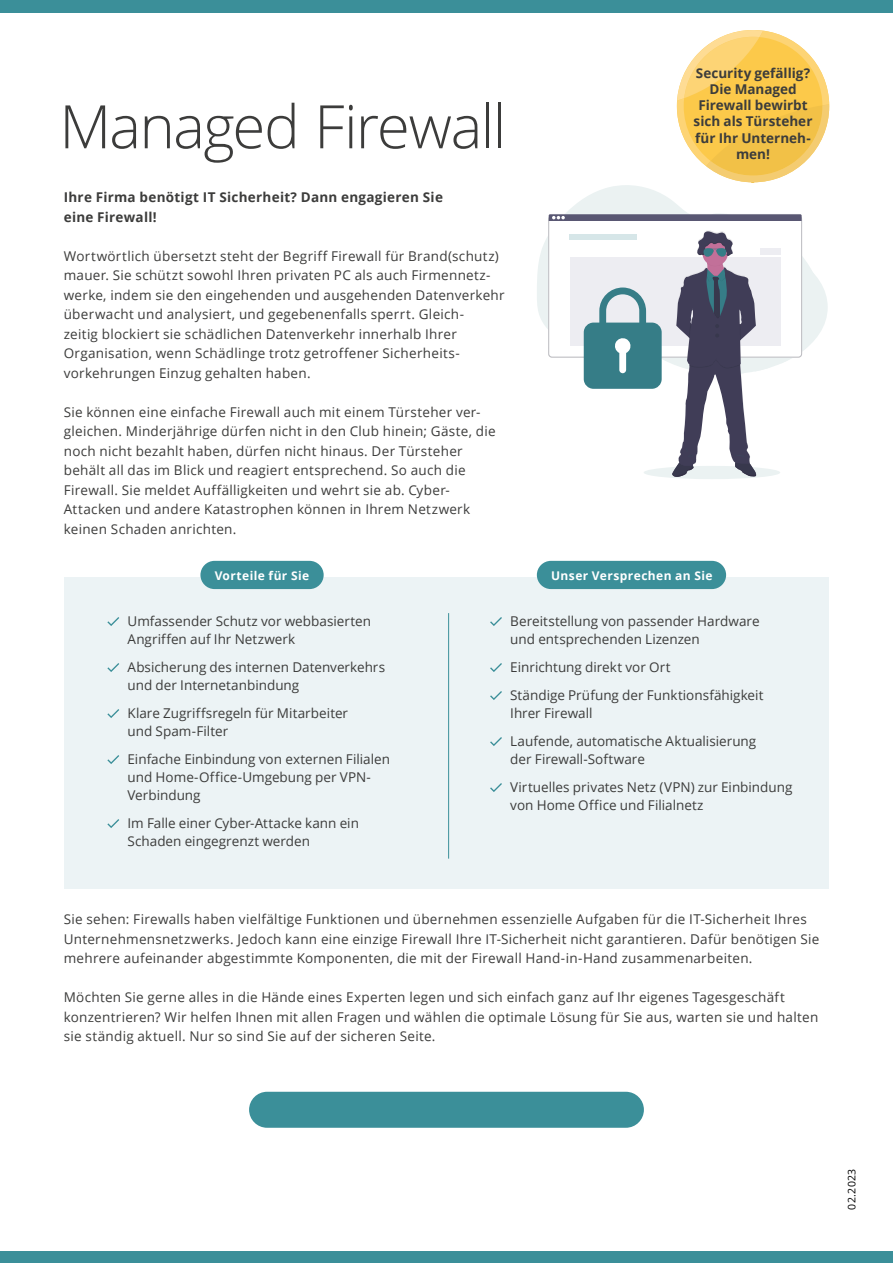
<style>
.page{position:relative;width:893px;height:1263px;background:#fff}
.page>*{position:absolute;margin:0;border:0;box-sizing:border-box;transform-origin:0 0}
.t1{font:300 60px "Open Sans";letter-spacing:-.03em;color:#3c3c3b}
.t2{font:13.5px/19.5px "Open Sans";letter-spacing:.02em;color:#3c3c3b}
.t3{font:13.5px/18px "Open Sans";color:#3c3c3b}
.t4{font:700 13.5px/16.2px "Open Sans";letter-spacing:.005em;color:#3c3c3b}
.t5{font:700 12px "Open Sans";letter-spacing:.035em;color:#fff}
.t6{font:10.5px "Open Sans";letter-spacing:.025em;color:#000}
</style>
<div class="page">
<div style="left:0;top:0;width:893px;height:12px;background:#3b8f99"></div>
<svg style="left:677px;top:30px;width:153px;height:152px"></svg>
<svg style="left:537px;top:185px;width:274px;height:189px"></svg>
<div style="left:624px;top:240px;width:204px;height:134px;background:#ebf2f2;border-radius:50%"></div>
<img style="left:548px;top:355px;width:36px;height:3px">
<svg style="left:793px;top:355px;width:9px;height:3px"></svg>
<div style="left:549px;top:216px;width:253px;height:141px;background:#fff;border-radius:3px"></div>
<div style="left:569px;top:234px;width:68px;height:5px;background:#d6e6e8"></div>
<div style="left:570px;top:257px;width:210px;height:88px;background:#ededf2"></div>
<svg style="left:549px;top:214px;width:253px;height:7px;background:#615f7a"></svg>
<svg style="left:584px;top:231px;width:196px;height:248px"></svg>
<div style="left:64px;top:577px;width:764px;height:312px;background:#ecf3f5"></div>
<div style="left:200px;top:561px;width:124px;height:28px;background:#3b8f99;border-radius:14px"></div>
<div style="left:537px;top:561px;width:189px;height:28px;background:#3b8f99;border-radius:14px"></div>
<svg style="left:490px;top:617px;width:12px;height:9px"></svg>
<svg style="left:490px;top:663px;width:12px;height:9px"></svg>
<svg style="left:490px;top:691px;width:12px;height:9px"></svg>
<svg style="left:490px;top:737px;width:12px;height:9px"></svg>
<svg style="left:490px;top:783px;width:12px;height:9px"></svg>
<svg style="left:107px;top:617px;width:12px;height:9px"></svg>
<svg style="left:107px;top:663px;width:12px;height:9px"></svg>
<svg style="left:107px;top:709px;width:12px;height:9px"></svg>
<svg style="left:107px;top:755px;width:12px;height:9px"></svg>
<svg style="left:107px;top:819px;width:12px;height:9px"></svg>
<hr style="left:448px;top:613px;width:1px;height:246px;background:#3b8f99">
<div style="left:0;top:1251px;width:893px;height:12px;background:#3b8f99"></div>
<div style="left:249px;top:1092px;width:395px;height:36px;background:#3b8f99;border-radius:18px"></div>
<h1 class="t1" style="left:59px;top:85px;width:448px">Managed Firewall</h1>
<p class="t4" style="left:64px;top:187px;width:381px;line-height:19.5px">Ihre Firma benötigt IT Sicherheit? Dann engagieren Sie eine Firewall!</p>
<p class="t2" style="left:64px;top:246px;width:442px">Wortwörtlich übersetzt steht der Begriff Firewall für Brand(schutz) mauer. Sie schützt sowohl Ihren privaten PC als auch Firmennetz&shy;werke, indem sie den eingehenden und ausgehenden Datenverkehr überwacht und analysiert, und gegebenenfalls sperrt. Gleich-<br>zeitig blockiert sie schädlichen Datenverkehr innerhalb Ihrer Organisation, wenn Schädlinge trotz getroffener Sicherheits&shy;vorkehrungen Einzug gehalten haben.</p>
<p class="t2" style="left:64px;top:402px;width:433px">Sie können eine einfache Firewall auch mit einem Türsteher ver&shy;gleichen. Minderjährige dürfen nicht in den Club hinein; Gäste, die noch nicht bezahlt haben, dürfen nicht hinaus. Der Türsteher behält all das im Blick und reagiert entsprechend. So auch die Firewall. Sie meldet Auffälligkeiten und wehrt sie ab. Cyber-Attacken und andere Katastrophen können in Ihrem Netzwerk keinen Schaden anrichten.</p>
<p class="t4" style="left:694px;top:64px;width:120px;text-align:center">Security gefällig?<br>Die Managed<br>Firewall bewirbt sich als Türsteher für Ihr Unterneh&shy;men!</p>
<p class="t5" style="left:215px;top:567px;width:96px">Vorteile für Sie</p>
<p class="t5" style="left:551px;top:567px;width:163px">Unser Versprechen an Sie</p>
<p class="t3" style="left:510px;top:612px;width:251px">Bereitstellung von passender Hardware und entsprechenden Lizenzen</p>
<p class="t3" style="left:510px;top:653px;width:255px;line-height:28px">Einrichtung direkt vor Ort<br>Ständige Prüfung der Funktionsfähigkeit</p>
<p class="t3" style="left:510px;top:699px;width:248px;line-height:28px">Ihrer Firewall<br>Laufende, automatische Aktualisierung</p>
<p class="t3" style="left:510px;top:745px;width:284px;line-height:28px">der Firewall-Software<br>Virtuelles privates Netz (VPN) zur Einbindung</p>
<p class="t3" style="left:510px;top:796px;width:195px">von Home Office und Filialnetz</p>
<p class="t3" style="left:128px;top:612px;width:245px">Umfassender Schutz vor webbasierten<br>Angriffen auf Ihr Netzwerk</p>
<p class="t3" style="left:128px;top:658px;width:259px">Absicherung des internen Datenverkehrs und der Internetanbindung</p>
<p class="t3" style="left:128px;top:704px;width:222px">Klare Zugriffsregeln für Mitarbeiter und Spam-Filter</p>
<p class="t3" style="left:128px;top:750px;width:264px">Einfache Einbindung von externen Filialen und Home-Office-Umgebung per VPN-<br>Verbindung</p>
<p class="t3" style="left:128px;top:814px;width:233px">Im Falle einer Cyber-Attacke kann ein<br>Schaden eingegrenzt werden</p>
<p class="t2" style="left:64px;top:909px;width:757px">Sie sehen: Firewalls haben vielfältige Funktionen und übernehmen essenzielle Aufgaben für die IT-Sicherheit Ihres<br>Unternehmensnetzwerks. Jedoch kann eine einzige Firewall Ihre IT-Sicherheit nicht garantieren. Dafür benötigen Sie mehrere aufeinander abgestimmte Komponenten, die mit der Firewall Hand-in-Hand zusammenarbeiten.</p>
<p class="t2" style="left:64px;top:987px;width:756px">Möchten Sie gerne alles in die Hände eines Experten legen und sich einfach ganz auf Ihr eigenes Tagesgeschäft konzentrieren? Wir helfen Ihnen mit allen Fragen und wählen die optimale Lösung für Sie aus, warten sie und halten sie ständig aktuell. Nur so sind Sie auf der sicheren Seite.</p>
<p class="t6" style="left:844px;top:1210px;width:42px;rotate:-90deg">02.2023</p>
</div>
